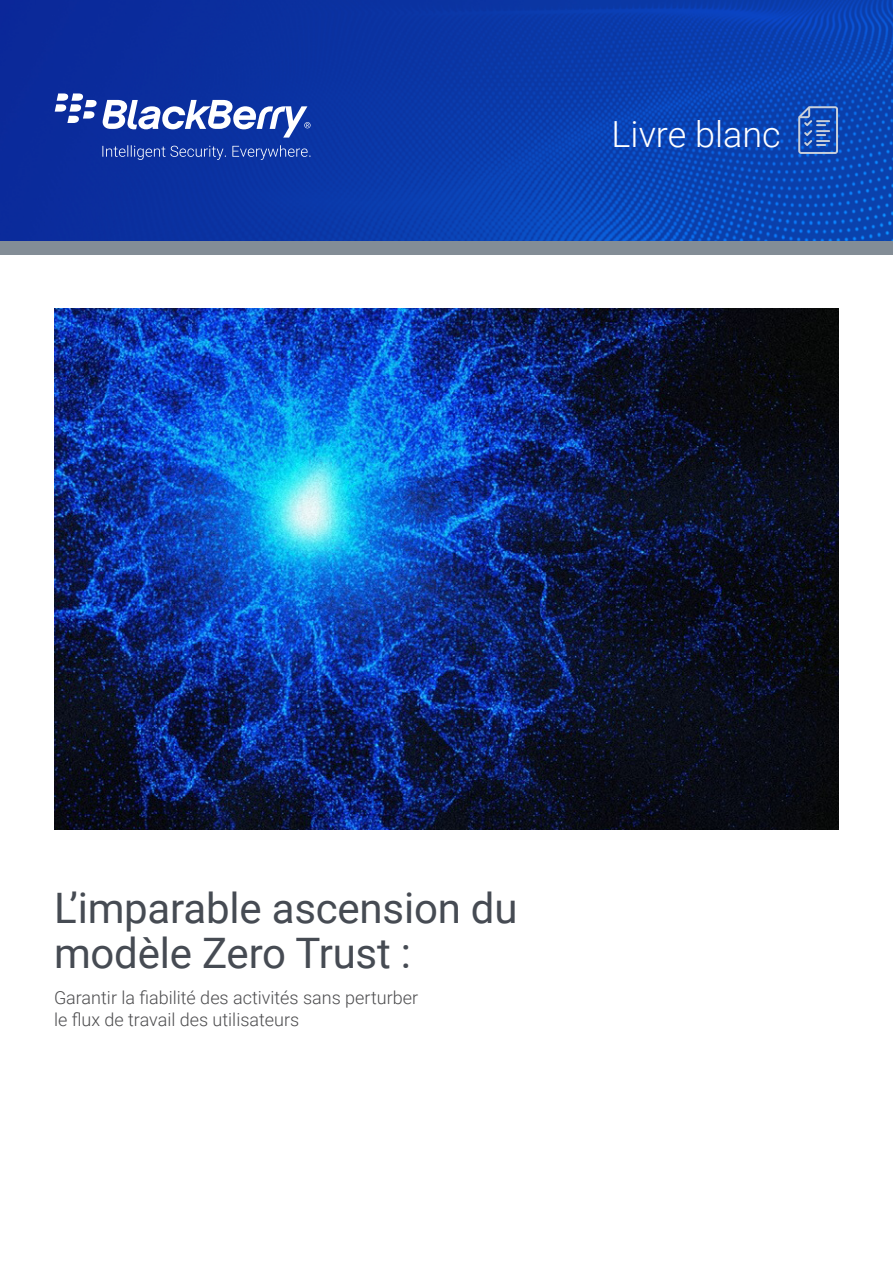
<style>
.page{position:relative;width:893px;height:1263px;background:#fff}
.page>*{position:absolute;margin:0;border:0;box-sizing:border-box;transform-origin:0 0}
.t1{font:42px/45px "Roboto";letter-spacing:-.005em;color:#464b53}
.t2{font:300 36px "Roboto";color:#fff}
.t3{font:300 18px/22.5px "Roboto";color:#4d4d4f}
</style>
<div class="page">
<img style="left:0;top:0;width:893px;height:241px">
<div style="left:0;top:241px;width:893px;height:14px;background:#838d96"></div>
<svg style="left:55px;top:93px;width:256px;height:45px"></svg>
<svg style="left:102px;top:145px;width:209px;height:15px;background:#2e4fae"></svg>
<img style="left:54px;top:308px;width:784px;height:521px">
<svg style="left:798px;top:106px;width:40px;height:48px;background:#3f6bbe"></svg>
<h2 class="t2" style="left:612px;top:109px;width:171px">Livre blanc</h2>
<h1 class="t1" style="left:54px;top:884px;width:465px">L’imparable ascension du modèle Zero Trust :</h1>
<p class="t3" style="left:54px;top:985px;width:366px">Garantir la fiabilité des activités sans perturber le flux de travail des utilisateurs</p>
</div>
